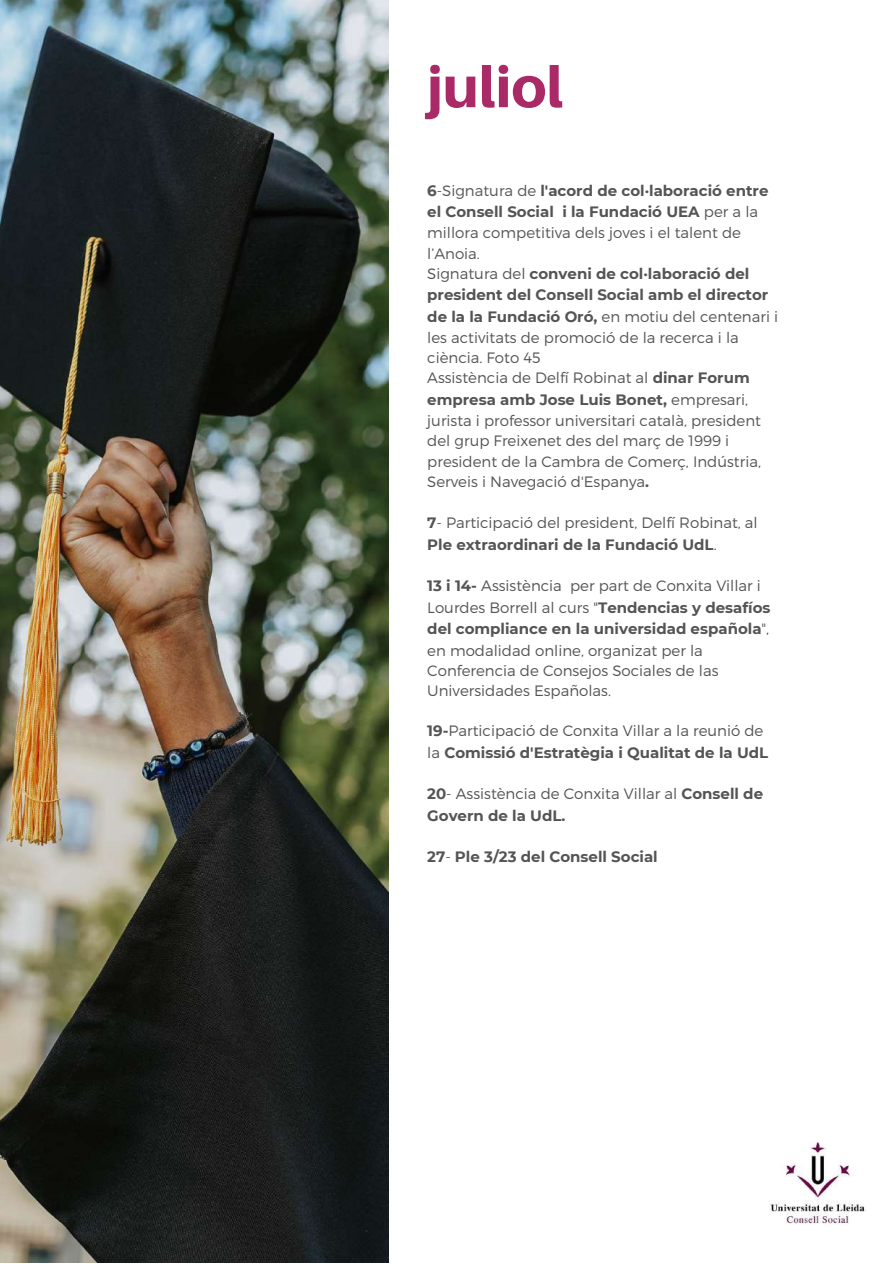
<style>
.page{position:relative;width:893px;height:1264px;background:#fff}
.page>*{position:absolute;margin:0;border:0;box-sizing:border-box;transform-origin:0 0}
.t1{font:800 57.3px "Aileron";color:#aa2967}
.t2{font:300 15px/20.9px "Montserrat";color:#545454}
.t3{font:700 15px "Montserrat";color:#545454}
.s1{font-weight:700}
.s2{font-weight:300}
</style>
<div class="page">
<img style="left:0;top:0;width:388px;height:1262px">
<img style="left:769px;top:1142px;width:96px;height:82px">
<h1 class="t1" style="left:427px;top:52px;width:137px">juliol</h1>
<p class="t2" style="left:427px;top:179px;width:352px"><span class="s1">6</span>-Signatura de <span class="s1">l'acord de col·laboració entre el Consell Social i la Fundació UEA</span> per a la millora competitiva dels joves i el talent de l’Anoia.<br>Signatura del <span class="s1">conveni de col·laboració del president del Consell Social amb el director de la la Fundació Oró,</span> en motiu del centenari i les activitats de promoció de la recerca i la ciència. Foto 45<br>Assistència de Delfí Robinat al <span class="s1">dinar Forum empresa amb Jose Luis Bonet,</span> empresari, jurista i professor universitari català, president del grup Freixenet des del març de 1999 i president de la Cambra de Comerç, Indústria, Serveis i Navegació d'Espanya<span class="s1">.</span></p>
<p class="t2" style="left:427px;top:511px;width:332px;line-height:21.3px"><span class="s1">7</span>- Participació del president, Delfí Robinat, al<br><span class="s1">Ple extraordinari de la Fundació UdL</span>.</p>
<p class="t2" style="left:427px;top:575px;width:345px"><span class="s1">13 i 14-</span> Assistència per part de Conxita Villar i Lourdes Borrell al curs "<span class="s1">Tendencias y desafíos del compliance en la universidad española</span>", en modalidad online, organizat per la Conferencia de Consejos Sociales de las Universidades Españolas.</p>
<p class="t2" style="left:427px;top:719px;width:342px;line-height:21.3px"><span class="s1">19-</span>Participació de Conxita Villar a la reunió de la <span class="s1">Comissió d'Estratègia i Qualitat de la UdL</span></p>
<p class="t2" style="left:427px;top:782px;width:337px;line-height:21.3px"><span class="s1">20</span>- Assistència de Conxita Villar al <span class="s1">Consell de<br>Govern de la UdL.</span></p>
<p class="t3" style="left:427px;top:847px;width:232px">27<span class="s2">-</span> Ple 3/23 del Consell Social</p>
</div>
